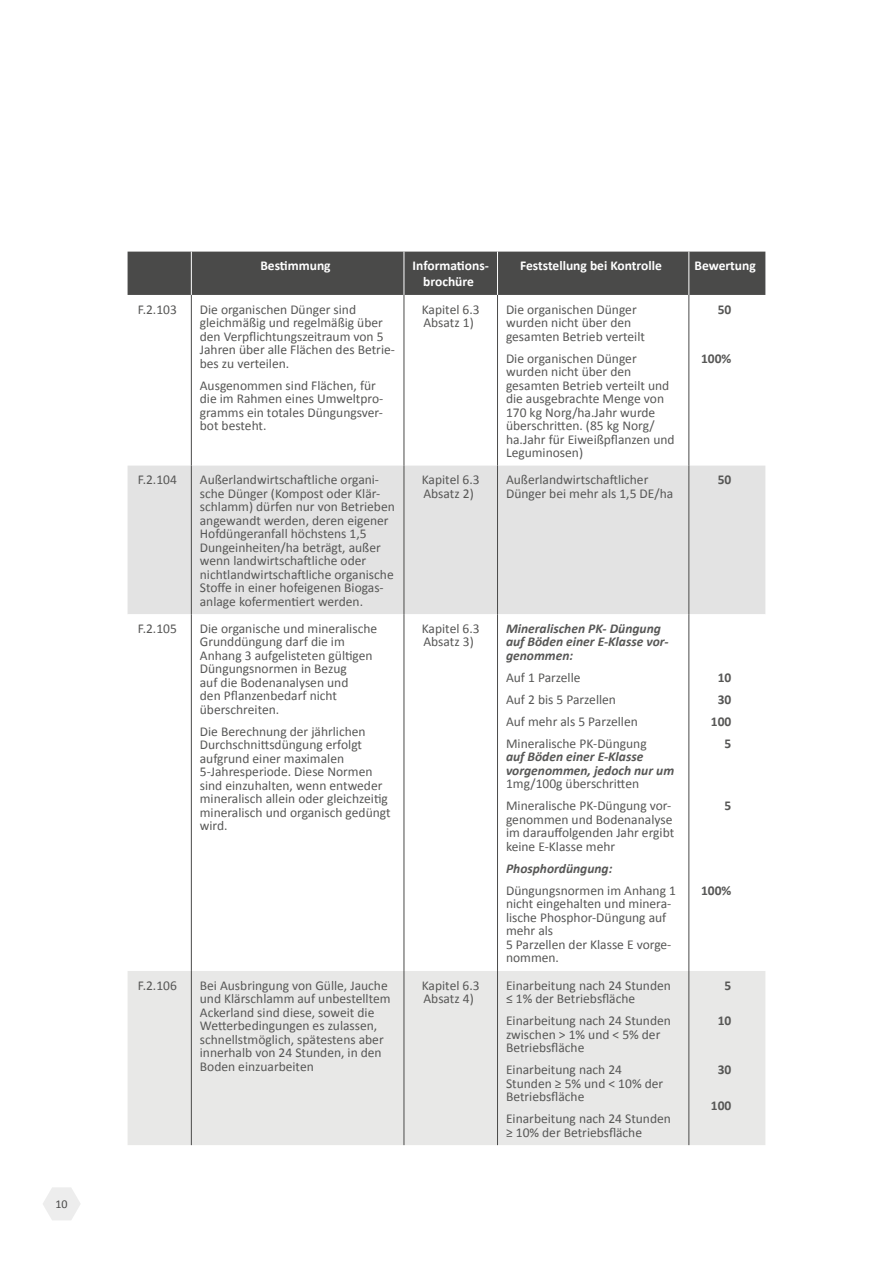
<style>
.page{position:relative;width:893px;height:1263px;background:#fff}
.page>*{position:absolute;margin:0;border:0;box-sizing:border-box;transform-origin:0 0}
.t1{font:13.5px/13.5px "Calibri";color:#575756}
.t2{font:italic 700 13.5px/13.5px "Calibri";color:#575756}
.t3{font:700 13.5px/16.2px "Calibri";color:#fff;text-align:center}
.t4{font:700 13.5px/22px "Calibri";color:#575756;text-align:right}
.t5{font:12px "Calibri";color:#4a4a49}
</style>
<div class="page">
<svg style="left:43px;top:1187px;width:37px;height:33px"></svg>
<div style="left:128px;top:252px;width:637px;height:43px;background:#4a4a49"></div>
<div style="left:128px;top:466px;width:637px;height:148px;background:#e3e3e3"></div>
<svg style="left:190px;top:614px;width:499px;height:357px"></svg>
<div style="left:128px;top:971px;width:637px;height:174px;background:#e8e8e7"></div>
<hr style="left:191px;top:252px;width:1px;height:43px;background:#fff">
<hr style="left:404px;top:252px;width:1px;height:43px;background:#fff">
<hr style="left:497px;top:252px;width:1px;height:43px;background:#fff">
<hr style="left:689px;top:252px;width:1px;height:43px;background:#fff">
<hr style="left:191px;top:295px;width:1px;height:171px;background:#4a4a49">
<hr style="left:191px;top:466px;width:1px;height:148px;background:#4a4a49">
<hr style="left:404px;top:295px;width:1px;height:171px;background:#4a4a49">
<hr style="left:404px;top:466px;width:1px;height:148px;background:#4a4a49">
<hr style="left:497px;top:295px;width:1px;height:171px;background:#4a4a49">
<hr style="left:497px;top:466px;width:1px;height:148px;background:#4a4a49">
<hr style="left:689px;top:295px;width:1px;height:171px;background:#4a4a49">
<hr style="left:689px;top:466px;width:1px;height:148px;background:#4a4a49">
<hr style="left:191px;top:614px;width:1px;height:357px;background:#4a4a49">
<hr style="left:404px;top:614px;width:1px;height:357px;background:#4a4a49">
<hr style="left:497px;top:614px;width:1px;height:357px;background:#4a4a49">
<hr style="left:689px;top:614px;width:1px;height:357px;background:#4a4a49">
<hr style="left:191px;top:971px;width:1px;height:174px;background:#4a4a49">
<hr style="left:404px;top:971px;width:1px;height:174px;background:#4a4a49">
<hr style="left:497px;top:971px;width:1px;height:174px;background:#4a4a49">
<hr style="left:689px;top:971px;width:1px;height:174px;background:#4a4a49">
<p class="t5" style="left:56px;top:1197px;width:14px">10</p>
<p class="t3" style="left:260px;top:258px;width:72px">Bestimmung</p>
<p class="t3" style="left:413px;top:258px;width:78px">Informations&shy;brochüre</p>
<p class="t3" style="left:520px;top:258px;width:143px">Feststellung bei Kontrolle</p>
<p class="t3" style="left:694px;top:258px;width:63px">Bewertung</p>
<p class="t1" style="left:138px;top:302px;width:41px">F.2.103</p>
<p class="t1" style="left:200px;top:302px;width:197px">Die organischen Dünger sind gleichmäßig und regelmäßig über den Verpflichtungszeitraum von 5<br>Jahren über alle Flächen des Betrie&shy;bes zu verteilen.</p>
<p class="t1" style="left:200px;top:378px;width:185px">Ausgenommen sind Flächen, für die im Rahmen eines Umweltpro&shy;gramms ein totales Düngungsver&shy;bot besteht.</p>
<p class="t1" style="left:422px;top:302px;width:59px">Kapitel 6.3<br>Absatz 1)</p>
<p class="t1" style="left:506px;top:302px;width:140px">Die organischen Dünger wurden nicht über den gesamten Betrieb verteilt</p>
<p class="t1" style="left:506px;top:351px;width:170px">Die organischen Dünger wurden nicht über den gesamten Betrieb verteilt und die ausgebrachte Menge von<br>170 kg Norg/ha.Jahr wurde überschritten. (85 kg Norg/ ha.Jahr für Eiweißpflanzen und<br>Leguminosen)</p>
<p class="t4" style="left:718px;top:298px;width:15px">50</p>
<p class="t4" style="left:701px;top:347px;width:32px">100%</p>
<p class="t1" style="left:138px;top:472px;width:41px">F.2.104</p>
<p class="t1" style="left:200px;top:472px;width:197px">Außerlandwirtschaftliche organi&shy;sche Dünger (Kompost oder Klär&shy;schlamm) dürfen nur von Betrieben angewandt werden, deren eigener Hofdüngeranfall höchstens 1,5<br>Dungeinheiten/ha beträgt, außer wenn landwirtschaftliche oder nichtlandwirtschaftliche organische Stoffe in einer hofeigenen Biogas&shy;anlage kofermentiert werden.</p>
<p class="t1" style="left:422px;top:472px;width:59px">Kapitel 6.3<br>Absatz 2)</p>
<p class="t1" style="left:506px;top:472px;width:169px">Außerlandwirtschaftlicher<br>Dünger bei mehr als 1,5 DE/ha</p>
<p class="t4" style="left:718px;top:469px;width:15px">50</p>
<p class="t1" style="left:138px;top:621px;width:41px">F.2.105</p>
<p class="t1" style="left:200px;top:621px;width:179px">Die organische und mineralische<br>Grunddüngung darf die im<br>Anhang 3 aufgelisteten gültigen<br>Düngungsnormen in Bezug<br>auf die Bodenanalysen und<br>den Pflanzenbedarf nicht überschreiten.</p>
<p class="t1" style="left:200px;top:724px;width:192px">Die Berechnung der jährlichen<br>Durchschnittsdüngung erfolgt aufgrund einer maximalen<br>5-Jahresperiode. Diese Normen sind einzuhalten, wenn entweder mineralisch allein oder gleichzeitig mineralisch und organisch gedüngt wird.</p>
<p class="t1" style="left:422px;top:621px;width:59px">Kapitel 6.3<br>Absatz 3)</p>
<p class="t2" style="left:506px;top:621px;width:164px">Mineralischen PK- Düngung auf Böden einer E-Klasse vor&shy;genommen:</p>
<p class="t1" style="left:506px;top:666px;width:142px;line-height:22px">Auf 1 Parzelle<br>Auf 2 bis 5 Parzellen<br>Auf mehr als 5 Parzellen<br>Mineralische PK-Düngung</p>
<p class="t2" style="left:506px;top:749px;width:170px">auf Böden einer E-Klasse vorgenommen, jedoch nur um</p>
<p class="t1" style="left:506px;top:772px;width:167px;line-height:22px">1mg/100g überschritten<br>Mineralische PK-Düngung vor-</p>
<p class="t1" style="left:506px;top:812px;width:170px">genommen und Bodenanalyse im darauffolgenden Jahr ergibt keine E-Klasse mehr</p>
<p class="t2" style="left:506px;top:861px;width:108px">Phosphordüngung:</p>
<p class="t1" style="left:506px;top:883px;width:171px">Düngungsnormen im Anhang 1 nicht eingehalten und minera&shy;lische Phosphor-Düngung auf mehr als<br>5 Parzellen der Klasse E vorge&shy;nommen.</p>
<p class="t4" style="left:711px;top:666px;width:22px">10<br>30<br>100<br>5</p>
<p class="t4" style="left:725px;top:795px;width:8px">5</p>
<p class="t4" style="left:701px;top:879px;width:32px">100%</p>
<p class="t1" style="left:138px;top:978px;width:41px">F.2.106</p>
<p class="t1" style="left:200px;top:978px;width:192px">Bei Ausbringung von Gülle, Jauche und Klärschlamm auf unbestelltem<br>Ackerland sind diese, soweit die<br>Wetterbedingungen es zulassen, schnellstmöglich, spätestens aber innerhalb von 24 Stunden, in den<br>Boden einzuarbeiten</p>
<p class="t1" style="left:422px;top:978px;width:59px">Kapitel 6.3<br>Absatz 4)</p>
<p class="t1" style="left:506px;top:978px;width:166px">Einarbeitung nach 24 Stunden ≤ 1% der Betriebsfläche</p>
<p class="t1" style="left:506px;top:1013px;width:166px">Einarbeitung nach 24 Stunden zwischen &gt; 1% und &lt; 5% der<br>Betriebsfläche</p>
<p class="t1" style="left:506px;top:1062px;width:159px">Einarbeitung nach 24<br>Stunden ≥ 5% und &lt; 10% der<br>Betriebsfläche</p>
<p class="t1" style="left:506px;top:1111px;width:166px">Einarbeitung nach 24 Stunden ≥ 10% der Betriebsfläche</p>
<p class="t4" style="left:725px;top:974px;width:8px">5</p>
<p class="t4" style="left:718px;top:1009px;width:15px">10</p>
<p class="t4" style="left:718px;top:1058px;width:15px">30</p>
<p class="t4" style="left:711px;top:1094px;width:22px">100</p>
</div>
